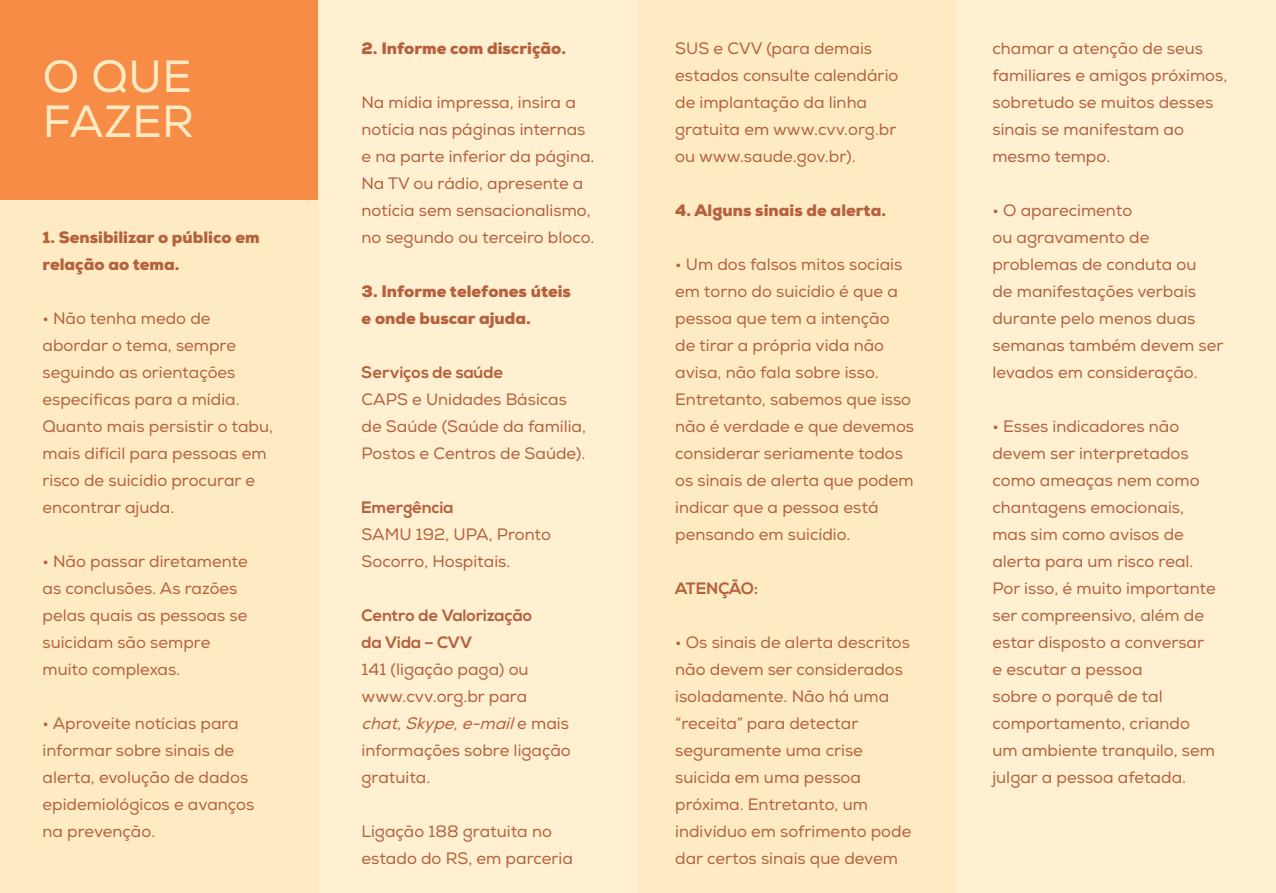
<style>
.page{position:relative;width:1276px;height:893px;background:#fff}
.page>*{position:absolute;margin:0;border:0;box-sizing:border-box;transform-origin:0 0}
.t1{font:45px/45px "Nexa";letter-spacing:.015em;color:#feebc4}
.t2{font:16.5px/27px "Nexa";color:#b5613e}
.t3{font:16.5px/27px "Nexa";color:#b6603d}
.t4{font:900 16.5px/27px "Nexa";color:#b6603d}
.t5{font:900 16.5px/27px "Nexa";color:#b5613e}
.t6{font:700 16.5px/27px "Nexa";color:#b6603d}
.t7{font:700 16.5px "Nexa";color:#b5613e}
.s1{font-style:italic}
</style>
<div class="page">
<div style="left:319px;top:0;width:319px;height:893px;background:#fef0d0"></div>
<div style="left:0;top:0;width:319px;height:893px;background:#feebc4"></div>
<div style="left:0;top:0;width:317px;height:200px;background:#f68c45"></div>
<div style="left:638px;top:0;width:319px;height:893px;background:#feebc4"></div>
<div style="left:957px;top:0;width:319px;height:893px;background:#fef0d0"></div>
<h1 class="t1" style="left:43px;top:55px;width:153px">O QUE<br>FAZER</h1>
<p class="t5" style="left:43px;top:223px;width:219px">1. Sensibilizar o público em relação ao tema.</p>
<p class="t2" style="left:43px;top:305px;width:232px">• Não tenha medo de abordar o tema, sempre seguindo as orientações específicas para a mídia.<br>Quanto mais persistir o tabu, mais difícil para pessoas em risco de suicídio procurar e encontrar ajuda.</p>
<p class="t2" style="left:43px;top:548px;width:207px">• Não passar diretamente as conclusões. As razões pelas quais as pessoas se suicidam são sempre muito complexas.</p>
<p class="t2" style="left:43px;top:710px;width:213px">• Aproveite notícias para informar sobre sinais de alerta, evolução de dados epidemiológicos e avanços na prevenção.</p>
<p class="t4" style="left:361px;top:35px;width:206px">2. Informe com discrição.</p>
<p class="t3" style="left:361px;top:89px;width:234px">Na mídia impressa, insira a notícia nas páginas internas e na parte inferior da página.<br>Na TV ou rádio, apresente a notícia sem sensacionalismo, no segundo ou terceiro bloco.</p>
<p class="t4" style="left:361px;top:278px;width:211px">3. Informe telefones úteis e onde buscar ajuda.</p>
<p class="t6" style="left:361px;top:359px;width:143px">Serviços de saúde</p>
<p class="t3" style="left:361px;top:386px;width:226px">CAPS e Unidades Básicas de Saúde (Saúde da família,<br>Postos e Centros de Saúde).</p>
<p class="t6" style="left:361px;top:494px;width:94px">Emergência</p>
<p class="t3" style="left:361px;top:521px;width:191px">SAMU 192, UPA, Pronto<br>Socorro, Hospitais.</p>
<p class="t6" style="left:361px;top:602px;width:172px">Centro de Valorização da Vida – CVV</p>
<p class="t3" style="left:361px;top:656px;width:211px">141 (ligação paga) ou www.cvv.org.br para <span class="s1">chat,Skype,e-mail</span>e m a i s informações sobre ligação gratuita.</p>
<p class="t3" style="left:361px;top:818px;width:213px">Ligação 188 gratuita no estado do RS, em parceria</p>
<p class="t2" style="left:675px;top:35px;width:225px">SUS e CVV (para demais estados consulte calendário de implantação da linha gratuita em www.cvv.org.br ou www.saude.gov.br).</p>
<p class="t5" style="left:675px;top:197px;width:212px">4. Alguns sinais de alerta.</p>
<p class="t2" style="left:675px;top:251px;width:240px">• Um dos falsos mitos sociais em torno do suicídio é que a pessoa que tem a intenção<br>de tirar a própria vida não avisa, não fala sobre isso.<br>Entretanto, sabemos que isso não é verdade e que devemos considerar seriamente todos os sinais de alerta que podem indicar que a pessoa está pensando em suicídio.</p>
<p class="t7" style="left:675px;top:579px;width:84px">ATENÇÃO:</p>
<p class="t2" style="left:675px;top:629px;width:238px">• Os sinais de alerta descritos não devem ser considerados isoladamente. Não há uma “receita” para detectar seguramente uma crise suicida em uma pessoa próxima. Entretanto, um indivíduo em sofrimento pode dar certos sinais que devem</p>
<p class="t2" style="left:992px;top:35px;width:236px">chamar a atenção de seus familiares e amigos próximos, sobretudo se muitos desses sinais se manifestam ao mesmo tempo.</p>
<p class="t2" style="left:992px;top:197px;width:232px">• O aparecimento<br>ou agravamento de problemas de conduta ou<br>de manifestações verbais durante pelo menos duas semanas também devem ser levados em consideração.</p>
<p class="t2" style="left:992px;top:413px;width:225px">• Esses indicadores não devem ser interpretados como ameaças nem como chantagens emocionais, mas sim como avisos de alerta para um risco real.<br>Por isso, é muito importante ser compreensivo, além de estar disposto a conversar e escutar a pessoa<br>sobre o porquê de tal comportamento, criando um ambiente tranquilo, sem julgar a pessoa afetada.</p>
</div>
